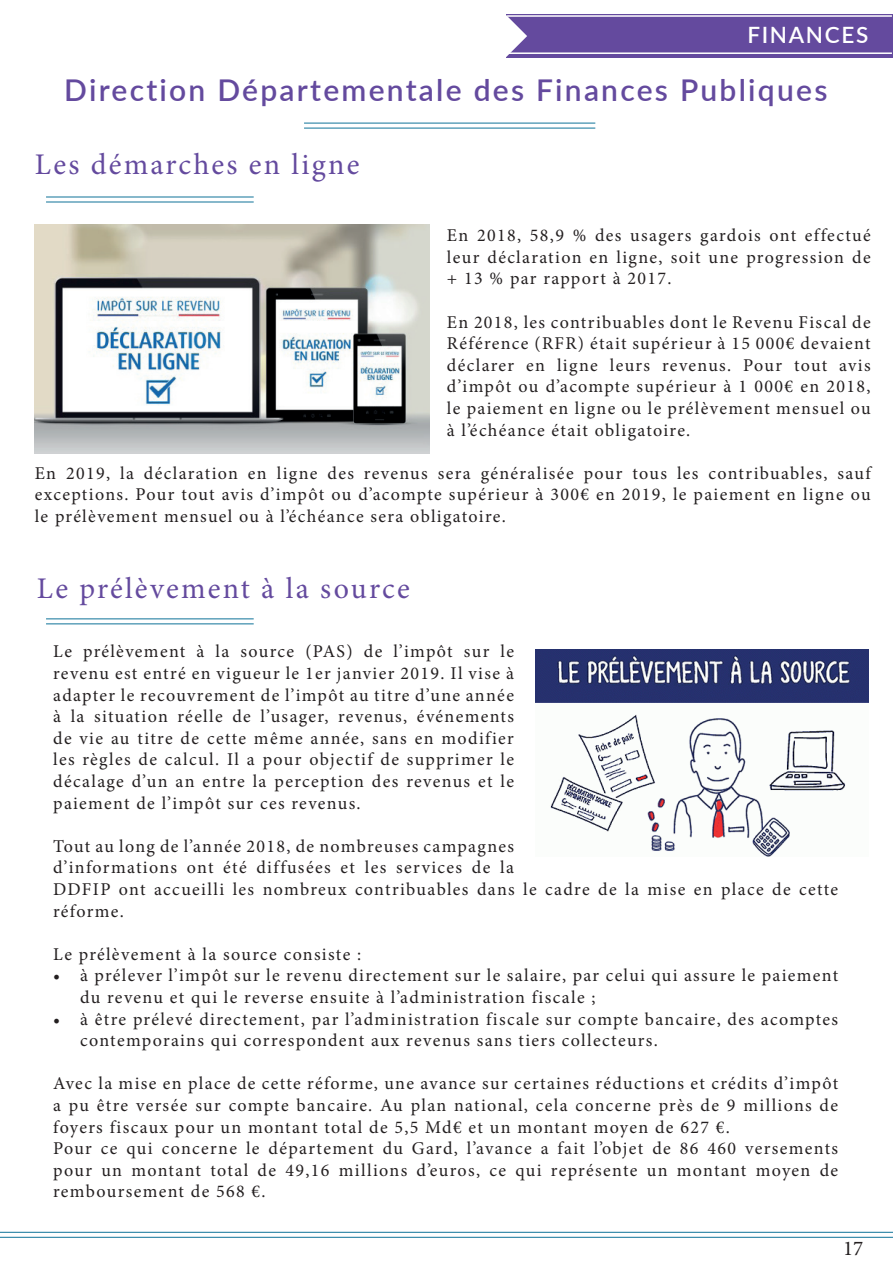
<style>
.page{position:relative;width:893px;height:1263px;background:#fff}
.page>*{position:absolute;margin:0;border:0;box-sizing:border-box;transform-origin:0 0}
.t1{font:600 30px "Lato";letter-spacing:.075em;color:#644a9e}
.t2{font:30px "Minion Pro";letter-spacing:.075em;color:#644a9e}
.t3{font:600 22.5px "Lato";letter-spacing:.075em;color:#fff}
.t4{font:21px "Minion Pro";color:#231f20}
.t5{font:18px/21.6px "Minion Pro";letter-spacing:.075em;color:#231f20;text-align:justify}
</style>
<div class="page">
<hr style="left:0;top:1232px;width:893px;height:1px;background:#107399">
<hr style="left:0;top:1237px;width:893px;height:1px;background:#107399">
<div style="left:506px;top:14px;width:387px;height:43px;background:#644a9e"></div>
<svg style="left:506px;top:15px;width:21px;height:42px"></svg>
<hr style="left:507px;top:52px;width:385px;height:2px;background:#fff">
<hr style="left:507px;top:15px;width:385px;height:2px;background:#fff">
<hr style="left:46px;top:196px;width:208px;height:1px;background:#107399">
<hr style="left:46px;top:201px;width:208px;height:1px;background:#107399">
<hr style="left:46px;top:618px;width:208px;height:1px;background:#107399">
<hr style="left:46px;top:623px;width:208px;height:1px;background:#107399">
<img style="left:535px;top:649px;width:333px;height:208px">
<hr style="left:304px;top:123px;width:291px;height:1px;background:#107399">
<hr style="left:304px;top:128px;width:291px;height:1px;background:#107399">
<img style="left:35px;top:225px;width:395px;height:229px">
<p class="t3" style="left:747px;top:19px;width:123px">FINANCES</p>
<h1 class="t1" style="left:64px;top:68px;width:765px">Direction Départementale des Finances Publiques</h1>
<h1 class="t2" style="left:35px;top:144px;width:326px">Les démarches en ligne</h1>
<p class="t5" style="left:447px;top:225px;width:425px">En 2018, 58,9 % des usagers gardois ont effectué leur déclaration en ligne, soit une progression de + 13 % par rapport à 2017.</p>
<p class="t5" style="left:447px;top:311px;width:425px">En 2018, les contribuables dont le Revenu Fiscal de Référence (RFR) était supérieur à 15 000€ devaient déclarer en ligne leurs revenus. Pour tout avis d’impôt ou d’acompte supérieur à 1 000€ en 2018, le paiement en ligne ou le prélèvement mensuel ou à l’échéance était obligatoire.</p>
<p class="t5" style="left:35px;top:462px;width:837px">En 2019, la déclaration en ligne des revenus sera généralisée pour tous les contribuables, sauf exceptions. Pour tout avis d’impôt ou d’acompte supérieur à 300€ en 2019, le paiement en ligne ou le prélèvement mensuel ou à l’échéance sera obligatoire.</p>
<h1 class="t2" style="left:37px;top:568px;width:374px">Le prélèvement à la source</h1>
<p class="t5" style="left:53px;top:641px;width:462px">Le prélèvement à la source (PAS) de l’impôt sur le revenu est entré en vigueur le 1er janvier 2019. Il vise à adapter le recouvrement de l’impôt au titre d’une année à la situation réelle de l’usager, revenus, événements de vie au titre de cette même année, sans en modifier les règles de calcul. Il a pour objectif de supprimer le décalage d’un an entre la perception des revenus et le paiement de l’impôt sur ces revenus.</p>
<p class="t5" style="left:53px;top:835px;width:786px;text-align:left">Tout au long de l’année 2018, de nombreuses campagnes<br>d’informations ont été diffusées et les services de la<br>DDFIP ont accueilli les nombreux contribuables dans le cadre de la mise en place de cette réforme.</p>
<p class="t5" style="left:53px;top:943px;width:310px">Le prélèvement à la source consiste :</p>
<p class="t5" style="left:80px;top:965px;width:759px;text-indent:-27px">• à prélever l’impôt sur le revenu directement sur le salaire, par celui qui assure le paiement du revenu et qui le reverse ensuite à l’administration fiscale ;</p>
<p class="t5" style="left:80px;top:1008px;width:759px;text-indent:-27px">• à être prélevé directement, par l’administration fiscale sur compte bancaire, des acomptes contemporains qui correspondent aux revenus sans tiers collecteurs.</p>
<p class="t5" style="left:53px;top:1073px;width:787px;text-align:left">Avec la mise en place de cette réforme, une avance sur certaines réductions et crédits d’impôt a pu être versée sur compte bancaire. Au plan national, cela concerne près de 9 millions de foyers fiscaux pour un montant total de 5,5 Md€ et un montant moyen de 627 €.<br>Pour ce qui concerne le département du Gard, l’avance a fait l’objet de 86 460 versements pour un montant total de 49,16 millions d’euros, ce qui représente un montant moyen de remboursement de 568 €.</p>
<p class="t4" style="left:843px;top:1234px;width:22px">17</p>
</div>
